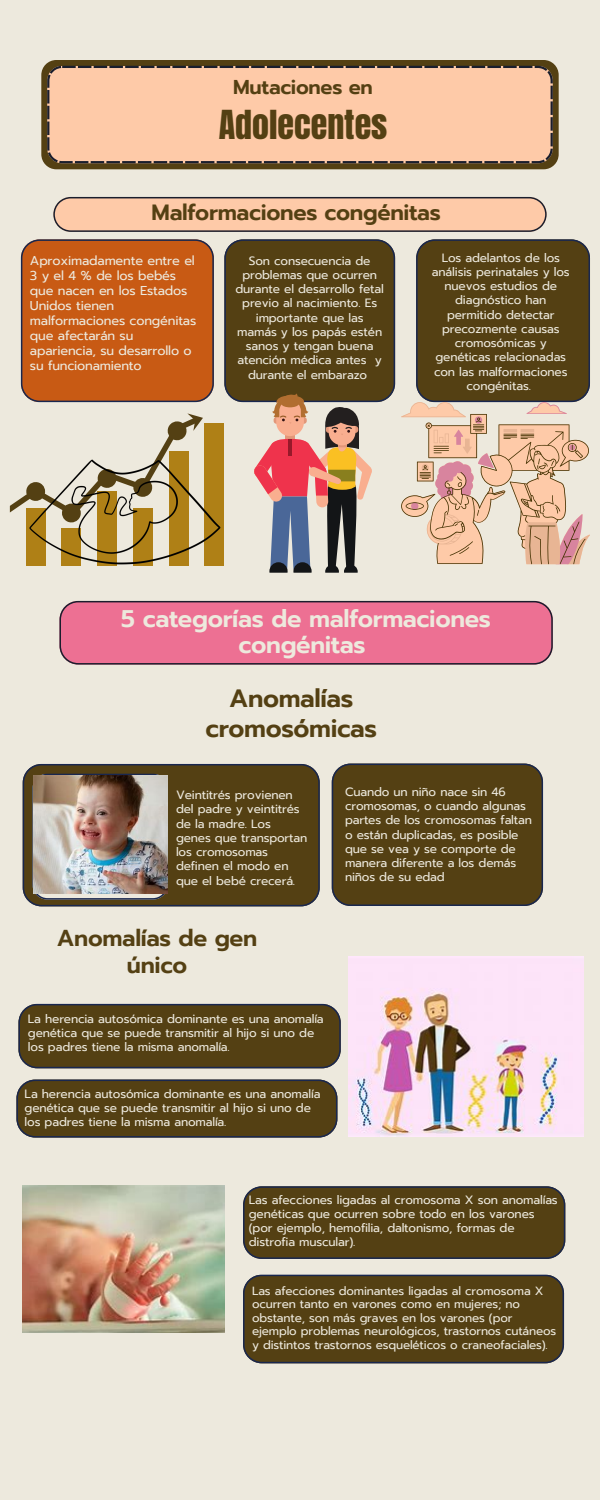
<style>
.page{position:relative;width:600px;height:1500px;background:#ede9dd}
.page>*{position:absolute;margin:0;border:0;box-sizing:border-box;transform-origin:0 0}
.t1{font:34px "Anton";color:#544013}
.t2{font:600 25px/29.2px "Prompt";letter-spacing:-.015em;color:#544013;text-align:center}
.t3{font:600 24px/26.2px "Prompt";letter-spacing:-.015em;color:#ede9dd;text-align:center}
.t4{font:600 23px/27px "Prompt";letter-spacing:-.015em;color:#544013;text-align:center}
.t5{font:600 22px "Prompt";letter-spacing:-.015em;color:#544013}
.t6{font:600 20px "Prompt";letter-spacing:-.015em;color:#544013}
.t7{font:12.8px/15px "Prompt";letter-spacing:-.015em;color:#ede9dd}
.t8{font:12px/14.2px "Prompt";letter-spacing:-.015em;color:#ede9dd}
.t9{font:11.9px/13.5px "Prompt";letter-spacing:-.015em;color:#ede9dd}
</style>
<div class="page">
<div style="left:41px;top:60px;width:518px;height:109px;background:#544013;border-radius:15px"></div>
<div style="left:47px;top:66px;width:506px;height:97px;background:#fecaa8"></div>
<div style="left:21px;top:239px;width:193px;height:163px;background:#c85a14"></div>
<svg style="left:53px;top:197px;width:494px;height:35px;background:#e9bb9e"></svg>
<svg style="left:23px;top:764px;width:297px;height:142px;background:#524018"></svg>
<svg style="left:32px;top:774px;width:136px;height:126px"></svg>
<svg style="left:224px;top:239px;width:171px;height:334px"></svg>
<svg style="left:401px;top:239px;width:189px;height:325px"></svg>
<div style="left:205px;top:423px;width:19px;height:143px;background:#af8016"></div>
<svg style="left:10px;top:413px;width:193px;height:100px"></svg>
<img style="left:20px;top:452px;width:201px;height:114px">
<svg style="left:59px;top:601px;width:494px;height:64px;background:#e26d8e"></svg>
<img style="left:33px;top:776px;width:134px;height:118px">
<div style="left:332px;top:764px;width:211px;height:142px;background:#544013"></div>
<svg style="left:18px;top:1004px;width:323px;height:64px;background:#534118"></svg>
<div style="left:16px;top:1080px;width:321px;height:57px;background:#544013"></div>
<svg style="left:243px;top:1186px;width:322px;height:73px;background:#534118"></svg>
<div style="left:243px;top:1275px;width:321px;height:88px;background:#544013"></div>
<img style="left:349px;top:956px;width:234px;height:180px">
<img style="left:23px;top:1185px;width:201px;height:148px">
<h3 class="t6" style="left:233px;top:72px;width:141px">Mutaciones en</h3>
<p class="t1" style="left:219px;top:100px;width:170px">Adolecentes</p>
<h3 class="t5" style="left:152px;top:196px;width:291px">Malformaciones congénitas</h3>
<p class="t7" style="left:30px;top:253px;width:168px">Aproximadamente entre el<br>3 y el 4 % de los bebés que nacen en los Estados<br>Unidos tienen malformaciones congénitas que afectarán su apariencia, su desarrollo o su funcionamiento</p>
<p class="t8" style="left:236px;top:253px;width:150px;text-align:center">Son consecuencia de problemas que ocurren durante el desarrollo fetal previo al nacimiento. Es importante que las mamás y los papás estén sanos y tengan buena atención médica antes y durante el embarazo</p>
<p class="t8" style="left:432px;top:250px;width:139px;text-align:center">Los adelantos de los análisis perinatales y los nuevos estudios de diagnóstico han permitido detectar precozmente causas cromosómicas y genéticas relacionadas con las malformaciones congénitas.</p>
<h1 class="t3" style="left:121px;top:606px;width:371px">5 categorías de malformaciones congénitas</h1>
<p class="t2" style="left:206px;top:684px;width:173px">Anomalías cromosómicas</p>
<p class="t8" style="left:176px;top:788px;width:133px">Veintitrés provienen del padre y veintitrés de la madre. Los genes que transportan los cromosomas definen el modo en que el bebé crecerá.</p>
<h2 class="t4" style="left:57px;top:925px;width:202px">Anomalías de gen único</h2>
<h2 class="t8" style="left:28px;top:1012px;width:297px">La herencia autosómica dominante es una anomalía genética que se puede transmitir al hijo si uno de los padres tiene la misma anomalía.</h2>
<p class="t8" style="left:25px;top:1087px;width:297px">La herencia autosómica dominante es una anomalía genética que se puede transmitir al hijo si uno de los padres tiene la misma anomalía.</p>
<p class="t8" style="left:345px;top:785px;width:189px">Cuando un niño nace sin 46 cromosomas, o cuando algunas partes de los cromosomas faltan o están duplicadas, es posible que se vea y se comporte de manera diferente a los demás niños de su edad</p>
<p class="t8" style="left:249px;top:1192px;width:311px">Las afecciones ligadas al cromosoma X son anomalías genéticas que ocurren sobre todo en los varones (por ejemplo, hemofilia, daltonismo, formas de distrofia muscular).</p>
<p class="t9" style="left:252px;top:1284px;width:306px">Las afecciones dominantes ligadas al cromosoma X ocurren tanto en varones como en mujeres; no obstante, son más graves en los varones (por ejemplo problemas neurológicos, trastornos cutáneos y distintos trastornos esqueléticos o craneofaciales).</p>
</div>
